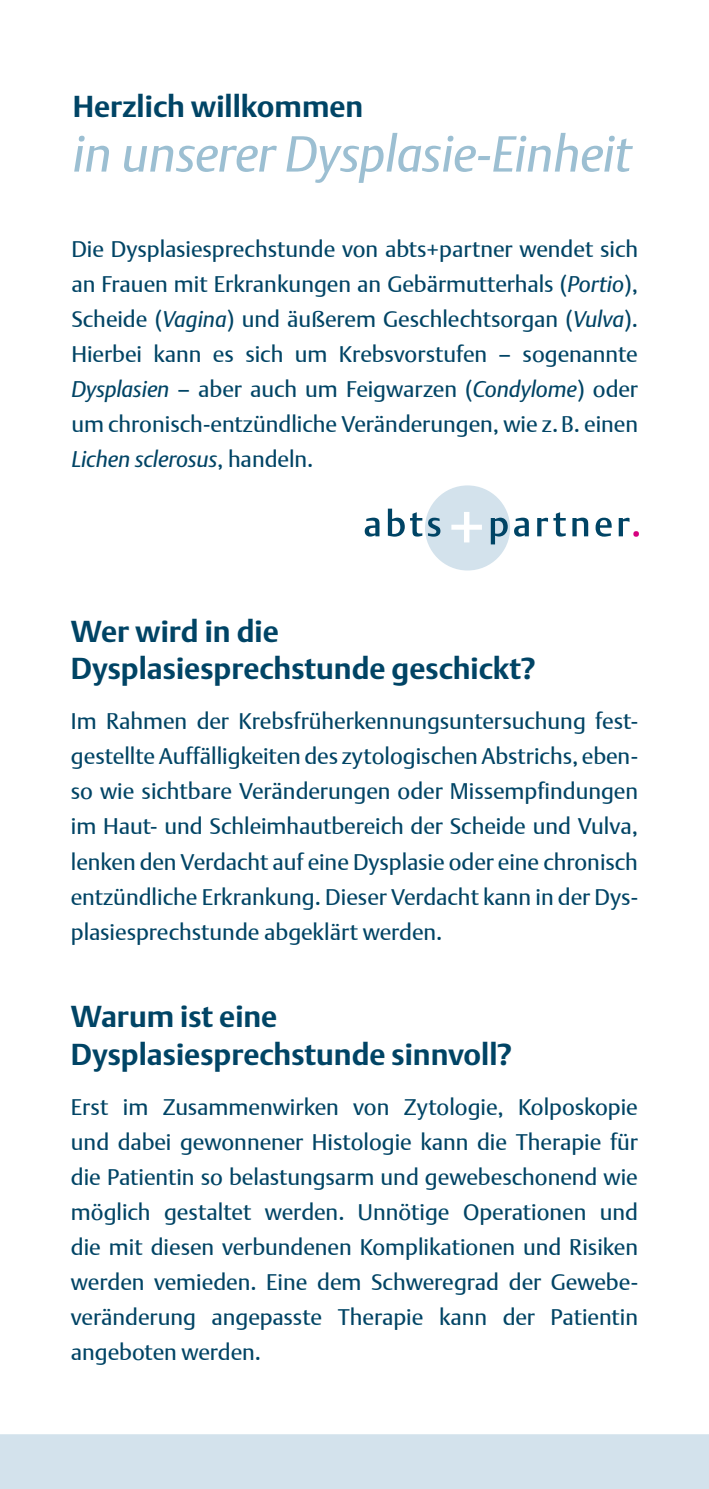
<style>
.page{position:relative;width:709px;height:1489px;background:#fff}
.page>*{position:absolute;margin:0;border:0;box-sizing:border-box;transform-origin:0 0}
.t1{font:italic 50px "DTL Argo T";letter-spacing:-.005em;color:#9cbfd2}
.t2{font:700 30px/37.5px "DTL Argo T";color:#004465}
.t3{font:22.5px/35px "DTL Argo ST";color:#004465;text-align:justify}
.t4{font:italic 22.5px "DTL Argo T";letter-spacing:-.01em;color:#004465}
.s1{font-family:"DTL Argo T";font-style:italic}
.s2{font-family:"DTL Argo ST";font-style:normal}
</style>
<div class="page">
<div style="left:0;top:1434px;width:709px;height:54px;background:#d3e2ec"></div>
<div style="left:425px;top:485px;width:85px;height:85px;background:#d3e2ec;border-radius:50%"></div>
<svg style="left:365px;top:517px;width:14px;height:19px"></svg>
<svg style="left:388px;top:508px;width:34px;height:28px"></svg>
<svg style="left:428px;top:517px;width:12px;height:19px"></svg>
<svg style="left:491px;top:517px;width:16px;height:27px"></svg>
<svg style="left:514px;top:517px;width:15px;height:19px"></svg>
<svg style="left:537px;top:512px;width:28px;height:24px"></svg>
<svg style="left:572px;top:517px;width:16px;height:19px"></svg>
<svg style="left:595px;top:517px;width:16px;height:19px"></svg>
<svg style="left:618px;top:517px;width:21px;height:19px"></svg>
<svg style="left:451px;top:512px;width:31px;height:30px"></svg>
<h2 class="t2" style="left:73px;top:87px;width:292px">Herzlich willkommen</h2>
<h1 class="t1" style="left:73px;top:124px;width:560px">in unserer Dysplasie-Einheit</h1>
<p class="t3" style="left:71px;top:231px;width:568px">Die Dysplasiesprechstunde von abts+partner wendet sich an Frauen mit Erkrankungen an Gebärmutterhals (<span class="s1">Portio</span>), Scheide (<span class="s1">Vagina</span>) und äußerem Geschlechtsorgan (<span class="s1">Vulva</span>).<br>Hierbei kann es sich um Krebsvorstufen – sogenannte <span class="s1">Dysplasien</span> – aber auch um Feigwarzen (<span class="s1">Condylome</span>) oder um chronisch-entzündliche Veränderungen, wie z. B. einen</p>
<p class="t4" style="left:71px;top:445px;width:244px">Lichen sclerosus<span class="s2">, handeln.</span></p>
<h2 class="t2" style="left:71px;top:612px;width:466px">Wer wird in die<br>Dysplasiesprechstunde geschickt?</h2>
<p class="t3" style="left:71px;top:703px;width:568px">Im Rahmen der Krebsfrüherkennungsuntersuchung fest&shy;gestellte Auffälligkeiten des zytologischen Abstrichs, eben&shy;so wie sichtbare Veränderungen oder Missempfindungen im Haut- und Schleimhautbereich der Scheide und Vulva, lenken den Verdacht auf eine Dysplasie oder eine chronisch entzündliche Erkrankung. Dieser Verdacht kann in der Dys&shy;plasiesprechstunde abgeklärt werden.</p>
<h2 class="t2" style="left:71px;top:997px;width:443px">Warum ist eine<br>Dysplasiesprechstunde sinnvoll?</h2>
<p class="t3" style="left:71px;top:1088px;width:568px">Erst im Zusammenwirken von Zytologie, Kolposkopie und dabei gewonnener Histologie kann die Therapie für die Patientin so belastungsarm und gewebeschonend wie mög lich gestaltet werden. Unnötige Operationen und die mit diesen verbundenen Komplikationen und Risiken werden vemieden. Eine dem Schweregrad der Gewebe&shy;veränderung angepasste Therapie kann der Patientin angeboten werden.</p>
</div>
